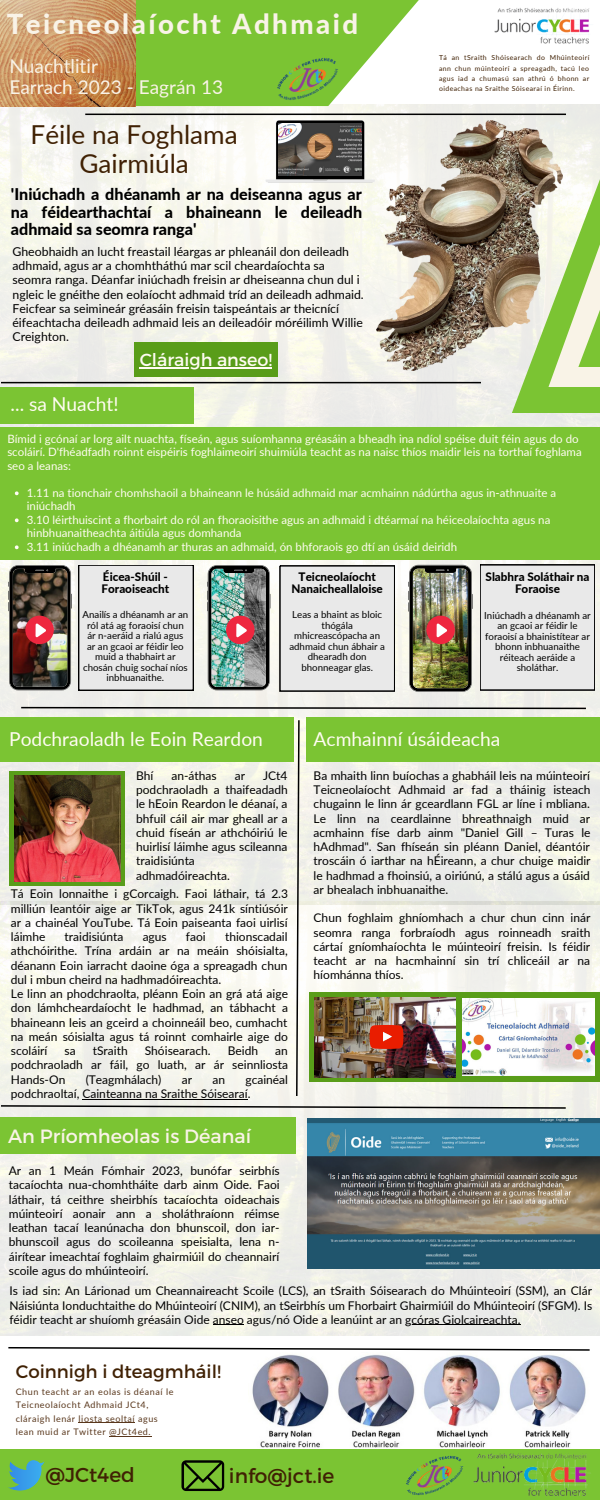
<style>
.page{position:relative;width:600px;height:1500px;background:#fff}
.page>*{position:absolute;margin:0;border:0;box-sizing:border-box;transform-origin:0 0}
.t1{font:800 27.6px "Lato";letter-spacing:.09em;color:#f9f3e7}
.t2{font:26.1px/28.5px "Lato";color:#402104;text-align:center}
.t3{font:20.2px "Montserrat";color:#402104}
.t4{font:19.2px "Lato";color:#fffcf2}
.t5{font:19.2px "Montserrat";color:#f9f3e7}
.t6{font:19px/21px "Lato";color:#f9f3e7}
.t7{font:18.1px "Montserrat";color:#402104}
.t8{font:17.5px "Montserrat";color:#fffcf2}
.t9{font:800 16.1px/17.2px "Lato";color:#000;text-align:justify}
.t10{font:12.3px/14.2px "Lato";color:#000}
.t11{font:12px/14.2px "Lato";color:#000;text-align:justify}
.t12{font:800 11.7px/12.8px "Lato";color:#000;text-align:center}
.t13{font:11.5px/13.5px "Lato";color:#fffcf2}
.t14{font:9.7px/10.5px "Lato";color:#000;text-align:center}
.t15{font:9px/13.5px "Lato";letter-spacing:.06em;color:#59371c}
.t16{font:6.9px/10.4px "Lato";letter-spacing:.06em;color:#402104;text-align:justify}
</style>
<div class="page">
<img style="left:0;top:904px;width:600px;height:431px">
<img style="left:0;top:559px;width:600px;height:345px">
<img style="left:0;top:105px;width:600px;height:323px">
<hr style="left:85px;top:114px;width:481px;height:1px;background:#000">
<img style="left:376px;top:120px;width:172px;height:250px">
<svg style="left:511px;top:145px;width:89px;height:267px"></svg>
<svg style="left:548px;top:114px;width:52px;height:273px;fill:#f4f3e7"></svg>
<svg style="left:578px;top:104px;width:22px;height:262px"></svg>
<svg style="left:0;top:0;width:425px;height:106px;fill:#7bc433"></svg>
<hr style="left:1px;top:382px;width:480px;height:1px;background:#000">
<div style="left:21px;top:58px;width:199px;height:32px;background:#7bc433"></div>
<img style="left:273px;top:54px;width:69px;height:49px">
<img style="left:494px;top:8px;width:96px;height:36px">
<div style="left:0;top:387px;width:194px;height:37px;background:#7bc433"></div>
<div style="left:0;top:428px;width:600px;height:131px;background:#7bc433"></div>
<div style="left:134px;top:342px;width:143px;height:35px;background:#599d19"></div>
<div style="left:0;top:717px;width:294px;height:44px;background:#7bc433"></div>
<div style="left:309px;top:992px;width:291px;height:90px;background:#599d19"></div>
<svg style="left:0;top:1104px;width:567px;height:5px"></svg>
<div style="left:0;top:1117px;width:296px;height:36px;background:#7bc433"></div>
<div style="left:0;top:1450px;width:600px;height:50px;background:#7bc433"></div>
<svg style="left:181px;top:1460px;width:43px;height:31px"></svg>
<img style="left:455px;top:1447px;width:145px;height:49px">
<img style="left:406px;top:1452px;width:62px;height:44px">
<svg style="left:266px;top:120px;width:109px;height:63px"></svg>
<img style="left:279px;top:124px;width:83px;height:52px">
<div style="left:79px;top:565px;width:114px;height:125px;background:#e9e9e9"></div>
<div style="left:280px;top:566px;width:115px;height:125px;background:#e9e9e9"></div>
<div style="left:480px;top:565px;width:115px;height:125px;background:#e9e9e9"></div>
<img style="left:8px;top:565px;width:64px;height:125px">
<img style="left:207px;top:565px;width:64px;height:125px">
<img style="left:408px;top:565px;width:65px;height:127px">
<img style="left:252px;top:1354px;width:334px;height:93px">
<svg style="left:8px;top:1347px;width:582px;height:4px"></svg>
<img style="left:0;top:1px;width:136px;height:105px">
<img style="left:308px;top:1119px;width:292px;height:150px">
<svg style="left:20px;top:706px;width:567px;height:4px"></svg>
<svg style="left:295px;top:719px;width:5px;height:379px"></svg>
<svg style="left:10px;top:771px;width:115px;height:114px;fill:#599d19"></svg>
<div style="left:306px;top:717px;width:294px;height:44px;background:#7bc433"></div>
<img style="left:15px;top:775px;width:105px;height:106px">
<img style="left:314px;top:998px;width:141px;height:79px">
<img style="left:462px;top:998px;width:133px;height:77px">
<svg style="left:370px;top:1025px;width:33px;height:24px"></svg>
<hr style="left:79px;top:1422px;width:56px;height:1px;background:#59371c">
<hr style="left:109px;top:1436px;width:42px;height:1px;background:#59371c">
<svg style="left:15px;top:491px;width:4px;height:4px"></svg>
<svg style="left:15px;top:518px;width:4px;height:4px"></svg>
<svg style="left:15px;top:545px;width:4px;height:4px"></svg>
<hr style="left:140px;top:367px;width:132px;height:2px;background:#fffcf2">
<hr style="left:213px;top:1325px;width:31px;height:1px;background:#000">
<hr style="left:405px;top:1325px;width:116px;height:1px;background:#000">
<hr style="left:82px;top:1099px;width:166px;height:1px;background:#000">
<h1 class="t1" style="left:7px;top:7px;width:353px">Teicneolaíocht Adhmaid</h1>
<h3 class="t6" style="left:9px;top:55px;width:215px">Nuachtlitir<br>Earrach 2023 - Eagrán 13</h3>
<h2 class="t2" style="left:31px;top:120px;width:209px">Féile na Foghlama<br>Gairmiúla</h2>
<h3 class="t9" style="left:11px;top:186px;width:353px">'Iniúchadh a dhéanamh ar na deiseanna agus ar na féidearthachtaí a bhaineann le deileadh adhmaid sa seomra ranga'</h3>
<p class="t10" style="left:12px;top:244px;width:353px">Gheobhaidh an lucht freastail léargas ar phleanáil don deileadh adhmaid, agus ar a chomhtháthú mar scil cheardaíochta sa seomra ranga. Déanfar iniúchadh freisin ar dheiseanna chun dul i ngleic le gnéithe den eolaíocht adhmaid tríd an deileadh adhmaid.<br>Feicfear sa seimineár gréasáin freisin taispeántais ar theicnící éifeachtacha deileadh adhmaid leis an deileadóir móréilimh Willie Creighton.</p>
<h3 class="t4" style="left:11px;top:392px;width:110px">... sa Nuacht!</h3>
<h3 class="t8" style="left:140px;top:348px;width:134px">Cláraigh anseo!</h3>
<p class="t16" style="left:439px;top:52px;width:152px">Tá an tSraith Shóisearach do Mhúinteoirí ann chun múinteoirí a spreagadh, tacú leo agus iad a chumasú san athrú ó bhonn ar oideachas na Sraithe Sóisearaí in Éirinn.</p>
<p class="t13" style="left:7px;top:432px;width:576px">Bímid i gcónaí ar lorg ailt nuachta, físeán, agus suíomhanna gréasáin a bheadh ina ndíol spéise duit féin agus do do scoláirí. D'fhéadfadh roinnt eispéiris foghlaimeoirí shuimiúla teacht as na naisc thíos maidir leis na torthaí foghlama seo a leanas:</p>
<p class="t13" style="left:27px;top:486px;width:531px">1.11 na tionchair chomhshaoil a bhaineann le húsáid adhmaid mar acmhainn nádúrtha agus in-athnuaite a iniúchadh<br>3.10 léirthuiscint a fhorbairt do ról an fhoraoisithe agus an adhmaid i dtéarmaí na héiceolaíochta agus na hinbhuanaitheachta áitiúla agus domhanda<br>3.11 iniúchadh a dhéanamh ar thuras an adhmaid, ón bhforaois go dtí an úsáid deiridh</p>
<p class="t12" style="left:102px;top:570px;width:69px;text-align:left">Éicea-Shúil -<br>Foraoiseacht</p>
<p class="t14" style="left:83px;top:609px;width:107px">Anailís a dhéanamh ar an ról atá ag foraoisí chun ár n-aeráid a rialú agus ar an gcaoi ar féidir leo muid a thabhairt ar chosán chuig sochaí níos inbhuanaithe.</p>
<p class="t12" style="left:292px;top:570px;width:93px">Teicneolaíocht<br>Nanaicheallaloise</p>
<p class="t14" style="left:289px;top:609px;width:97px">Leas a bhaint as bloic thógála mhicreascópacha an adhmaid chun ábhair a dhearadh don bhonneagar glas.</p>
<p class="t12" style="left:486px;top:570px;width:105px">Slabhra Soláthair na<br>Foraoise</p>
<p class="t14" style="left:484px;top:610px;width:108px">Iniúchadh a dhéanamh ar an gcaoi ar féidir le foraoisí a bhainistítear ar bhonn inbhuanaithe réiteach aeráide a sholáthar.</p>
<h3 class="t4" style="left:9px;top:727px;width:255px">Podchraoladh le Eoin Reardon</h3>
<h3 class="t4" style="left:314px;top:727px;width:188px">Acmhainní úsáideacha</h3>
<p class="t11" style="left:314px;top:768px;width:279px">Ba mhaith linn buíochas a ghabháil leis na múinteoirí Teicneolaíocht Adhmaid ar fad a tháinig isteach chugainn le linn ár gceardlann FGL ar líne i mbliana.<br>Le linn na ceardlainne bhreathnaigh muid ar acmhainn físe darb ainm "Daniel Gill – Turas le hAdhmad". San fhíseán sin pléann Daniel, déantóir troscáin ó iarthar na hÉireann, a chur chuige maidir le hadhmad a fhoinsiú, a oiriúnú, a stálú agus a úsáid ar bhealach inbhuanaithe.</p>
<p class="t11" style="left:314px;top:911px;width:278px">Chun foghlaim ghníomhach a chur chun cinn inár seomra ranga forbraíodh agus roinneadh sraith cártaí gníomhaíochta le múinteoirí freisin. Is féidir teacht ar na hacmhainní sin trí chliceáil ar na híomhánna thíos.</p>
<p class="t11" style="left:136px;top:768px;width:19px">Bhí</p>
<p class="t11" style="left:172px;top:768px;width:47px">an-áthas</p>
<p class="t11" style="left:235px;top:768px;width:12px">ar</p>
<p class="t11" style="left:136px;top:768px;width:153px;text-align:left;text-indent:127px">JCt4 podchraoladh a thaifeadadh le hEoin Reardon le déanaí, a bhfuil cáil air mar gheall ar a chuid físeán ar athchóiriú le huirlisí láimhe agus scileanna traidisiúnta adhmadóireachta.</p>
<p class="t11" style="left:11px;top:887px;width:279px">Tá Eoin lonnaithe i gCorcaigh. Faoi láthair, tá 2.3 milliún leantóir aige ar TikTok, agus 241k síntiúsóir ar a chainéal YouTube. Tá Eoin paiseanta faoi uirlisí láimhe</p>
<p class="t11" style="left:11px;top:929px;width:279px;text-align:left;text-indent:214px">thionscadail athchóirithe. Trína ardáin ar na meáin shóisialta, déanann Eoin iarracht daoine óga a spreagadh chun dul i mbun cheird na hadhmadóireachta.<br>Le linn an phodchraolta, pléann Eoin an grá atá aige don lámhcheardaíocht le hadhmad, an tábhacht a bhaineann leis an gceird a choinneáil beo, cumhacht na meán sóisialta agus tá roinnt comhairle aige do scoláirí</p>
<p class="t11" style="left:65px;top:929px;width:60px">traidisiúnta</p>
<p class="t11" style="left:143px;top:929px;width:26px">agus</p>
<p class="t11" style="left:186px;top:929px;width:21px">faoi</p>
<p class="t11" style="left:65px;top:1043px;width:13px">sa</p>
<p class="t11" style="left:93px;top:1043px;width:37px">tSraith</p>
<p class="t11" style="left:145px;top:1043px;width:67px">Shóisearach.</p>
<p class="t11" style="left:228px;top:1043px;width:32px">Beidh</p>
<p class="t11" style="left:11px;top:1043px;width:279px;text-indent:264px">an podchraoladh ar fáil, go luath, ar ár seinnliosta Hands-On</p>
<p class="t11" style="left:86px;top:1072px;width:77px">(Teagmhálach)</p>
<p class="t11" style="left:182px;top:1072px;width:12px">ar</p>
<p class="t11" style="left:212px;top:1072px;width:14px">an</p>
<p class="t11" style="left:11px;top:1072px;width:279px;text-indent:235px">gcainéal podchraoltaí, Cainteanna na Sraithe Sóisearaí.</p>
<h3 class="t5" style="left:8px;top:1123px;width:245px">An Príomheolas is Déanaí</h3>
<p class="t11" style="left:9px;top:1163px;width:273px">Ar an 1 Meán Fómhair 2023, bunófar seirbhís tacaíochta nua-chomhtháite darb ainm Oide. Faoi láthair, tá ceithre sheirbhís tacaíochta oideachais múinteoirí aonair ann a sholáthraíonn réimse leathan tacaí leanúnacha don bhunscoil, don iar&shy;bhunscoil agus do scoileanna speisialta, lena n&shy;áirítear imeachtaí foghlaim ghairmiúil do cheannairí scoile agus do mhúinteoirí.</p>
<p class="t11" style="left:9px;top:1284px;width:584px">Is iad sin: An Lárionad um Cheannaireacht Scoile (LCS), an tSraith Sóisearach do Mhúinteoirí (SSM), an Clár Náisiúnta Ionduchtaithe do Mhúinteoirí (CNIM), an tSeirbhís um Fhorbairt Ghairmiúil do Mhúinteoirí (SFGM). Is féidir teacht ar shuíomh gréasáin Oide anseo agus/nó Oide a leanúint ar an gcóras Giolcaireachta.</p>
<h3 class="t7" style="left:16px;top:1360px;width:207px">Coinnigh i dteagmháil!</h3>
<p class="t15" style="left:16px;top:1384px;width:159px">Chun teacht ar an eolas is déanaí le<br>Teicneolaíocht Adhmaid JCt4, cláraigh lenár liosta seoltaí agus lean muid ar Twitter @JCt4ed.</p>
<h3 class="t3" style="left:45px;top:1462px;width:91px">@JCt4ed</h3>
<h3 class="t3" style="left:229px;top:1462px;width:107px">info@jct.ie</h3>
</div>
